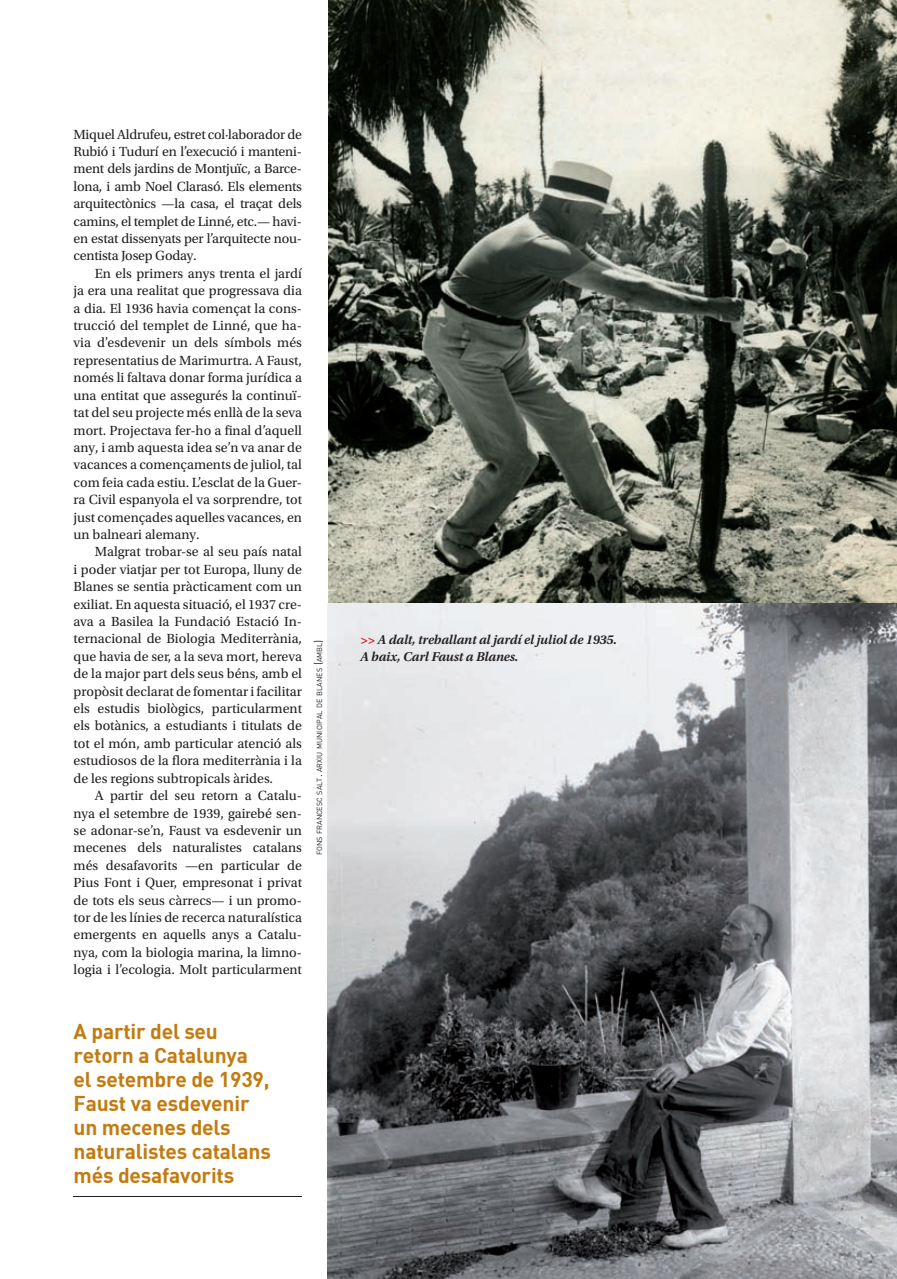
<style>
.page{position:relative;width:897px;height:1279px;background:#fff}
.page>*{position:absolute;margin:0;border:0;box-sizing:border-box;transform-origin:0 0}
.t1{font:21px/24px "DIN Bold";letter-spacing:-.01em;color:#c27b11}
.t2{font:13.95px/17.4px "Utopia Std";color:#231f20;text-align:justify}
.t3{font:italic 600 13.5px/17.4px "Utopia Std";letter-spacing:-.01em;color:#231f20}
.t4{font:7.35px "DIN";color:#231f20}
.s1{font-size:10.5px}
.s2{color:#d2161e}
</style>
<div class="page">
<hr style="left:74px;top:1195px;width:228px;height:1px;background:#231f20">
<img style="left:327px;top:0;width:569px;height:1278px">
<svg style="left:893px;top:1276px;width:4px;height:3px"></svg>
<p class="t2" style="left:74px;top:125px;width:230px">Miquel Aldrufeu, estret col·laborador de Rubió i Tudurí en l’execució i manteni&shy;ment dels jardins de Montjuïc, a Barce&shy;lona, i amb Noel Clarasó. Els elements arquitectònics —la casa, el traçat dels camins, el templet de Linné, etc.— havi&shy;en estat dissenyats per l’arquitecte nou&shy;centista Josep Goday.</p>
<p class="t2" style="left:74px;top:265px;width:230px;text-indent:21px">En els primers anys trenta el jardí ja era una realitat que progressava dia a dia. El 1936 havia començat la cons&shy;trucció del templet de Linné, que ha&shy;via d’esdevenir un dels símbols més representatius de Marimurtra. A Faust, només li faltava donar forma jurídica a una entitat que assegurés la continuï&shy;tat del seu projecte més enllà de la seva mort. Projectava fer-ho a final d’aquell any, i amb aquesta idea se’n va anar de vacances a començaments de juliol, tal com feia cada estiu. L’esclat de la Guer&shy;ra Civil espanyola el va sorprendre, tot just començades aquelles vacances, en un balneari alemany.</p>
<p class="t2" style="left:74px;top:543px;width:230px;text-indent:21px">Malgrat trobar-se al seu país natal i poder viatjar per tot Europa, lluny de Blanes se sentia pràcticament com un exiliat. En aquesta situació, el 1937 cre&shy;ava a Basilea la Fundació Estació In&shy;ternacional de Biologia Mediterrània, que havia de ser, a la seva mort, hereva de la major part dels seus béns, amb el propòsit declarat de fomentar i facilitar els estudis biològics, particularment els botànics, a estudiants i titulats de tot el món, amb particular atenció als estudiosos de la flora mediterrània i la de les regions subtropicals àrides.</p>
<p class="t2" style="left:74px;top:787px;width:230px;text-indent:21px">A partir del seu retorn a Catalu&shy;nya el setembre de 1939, gairebé sen&shy;se adonar-se’n, Faust va esdevenir un mecenes dels naturalistes catalans més desafavorits —en particular de Pius Font i Quer, empresonat i privat de tots els seus càrrecs— i un promo&shy;tor de les línies de recerca naturalística emergents en aquells anys a Catalu&shy;nya, com la biologia marina, la limno&shy;logia i l’ecologia. Molt particularment</p>
<p class="t4" style="left:315px;top:854px;width:217px;rotate:-90deg">fons francesc salt<span class="s1">.</span> arxiu municipal de blanes <span class="s1">(</span>ambl<span class="s1">)</span></p>
<h1 class="t1" style="left:74px;top:1018px;width:199px">A partir del seu retorn a Catalunya el setembre de 1939,<br>Faust va esdevenir un mecenes dels naturalistes catalans més desafavorits</h1>
<p class="t3" style="left:360px;top:630px;width:258px"><span class="s2">&gt;&gt;</span> A dalt, treballant al jardí el juliol de 1935.<br>A baix, Carl Faust a Blanes.</p>
</div>
